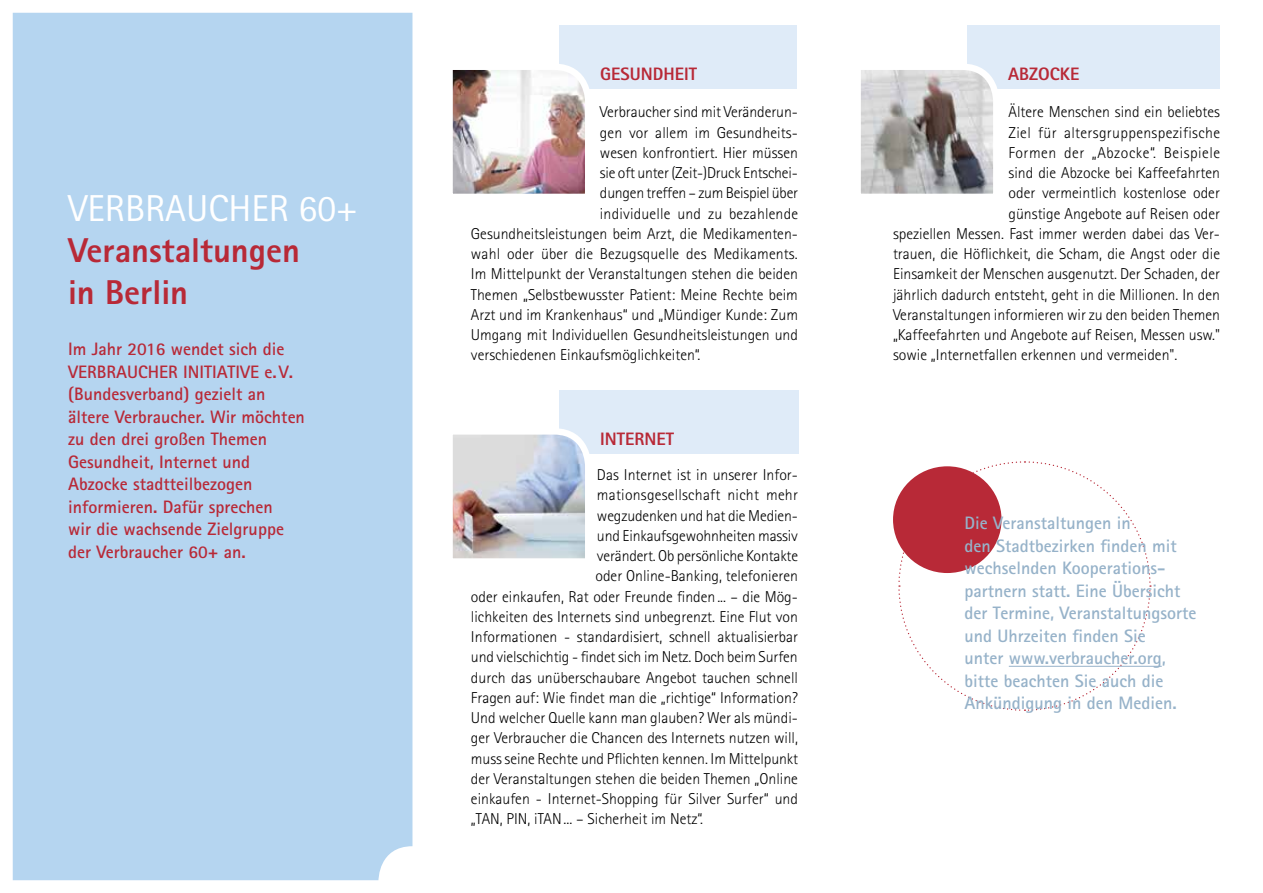
<style>
.page{position:relative;width:1263px;height:893px;background:#fff}
.page>*{position:absolute;margin:0;border:0;box-sizing:border-box;transform-origin:0 0}
.t1{font:37.5px "Rotis Sans Serif";color:#fff}
.t2{font:800 34.5px/41.4px "Rotis Sans Serif";color:#b82937}
.t3{font:700 18px/22.5px "Rotis Sans Serif";color:#b82937}
.t4{font:700 18px/22.5px "Rotis Sans Serif";color:#96b2c9}
.t5{font:800 18px "Rotis Sans Serif";color:#b82937}
.t6{font:300 15.75px "Rotis Sans Serif";color:#000}
.t7{font:300 15.75px "Rotis Sans Serif";letter-spacing:.02em;color:#000}
.t8{font:300 15.75px "Rotis Sans Serif";letter-spacing:.035em;color:#000}
</style>
<div class="page">
<div style="left:13px;top:13px;width:399px;height:867px;background:#b5d5f0"></div>
<svg style="left:898px;top:461px;width:253px;height:250px"></svg>
<hr style="left:1009px;top:666px;width:153px;height:1px;background:#96b2c9">
<div style="left:559px;top:390px;width:239px;height:64px;background:#dfebf8"></div>
<img style="left:452px;top:428px;width:137px;height:131px">
<div style="left:559px;top:26px;width:238px;height:63px;background:#dfebf8"></div>
<img style="left:452px;top:64px;width:137px;height:130px">
<div style="left:967px;top:26px;width:253px;height:63px;background:#dfebf8"></div>
<svg style="left:861px;top:64px;width:136px;height:130px;background:#b3b1b1"></svg>
<h1 class="t1" style="left:68px;top:186px;width:291px">VERBRAUCHER 60+</h1>
<h2 class="t2" style="left:68px;top:230px;width:233px">Veranstaltungen in Berlin</h2>
<p class="t3" style="left:68px;top:338px;width:238px">Im Jahr 2016 wendet sich die<br>VERBRAUCHER INITIATIVE e.V. (Bundesverband) gezielt an ältere Verbraucher. Wir möchten zu den drei großen Themen<br>Gesundheit, Internet und<br>Abzocke stadtteilbezogen informieren. Dafür sprechen<br>wir die wachsende Zielgruppe der Verbraucher 60+ an.</p>
<p class="t5" style="left:600px;top:63px;width:91px">Gesundheit</p>
<p class="t5" style="left:1008px;top:63px;width:73px">Abzocke</p>
<p class="t6" style="left:600px;top:103px;width:200px">Verbraucher sind mit Veränderun-</p>
<p class="t6" style="left:600px;top:123px;width:199px">gen vor allem im Gesundheits-</p>
<p class="t6" style="left:600px;top:143px;width:199px">wesen konfrontiert. Hier müssen</p>
<p class="t6" style="left:600px;top:164px;width:199px">sie oft unter (Zeit-)Druck Entschei-</p>
<p class="t6" style="left:600px;top:184px;width:200px">dungen treffen – zum Beispiel über</p>
<p class="t6" style="left:600px;top:204px;width:200px">individuelle und zu bezahlende</p>
<p class="t6" style="left:471px;top:224px;width:329px">Gesundheitsleistungen beim Arzt, die Medikamenten-</p>
<p class="t6" style="left:471px;top:245px;width:328px">wahl oder über die Bezugsquelle des Medikaments.</p>
<p class="t6" style="left:471px;top:265px;width:329px">Im Mittelpunkt der Veranstaltungen stehen die beiden</p>
<p class="t6" style="left:471px;top:285px;width:328px">Themen „Selbstbewusster Patient: Meine Rechte beim</p>
<p class="t6" style="left:471px;top:305px;width:329px">Arzt und im Krankenhaus“ und „Mündiger Kunde: Zum</p>
<p class="t6" style="left:471px;top:326px;width:328px">Umgang mit Individuellen Gesundheitsleistungen und</p>
<p class="t6" style="left:471px;top:346px;width:231px">verschiedenen Einkaufsmöglichkeiten“.</p>
<p class="t5" style="left:600px;top:427px;width:74px">Internet</p>
<p class="t6" style="left:597px;top:466px;width:203px">Das Internet ist in unserer Infor-</p>
<p class="t6" style="left:597px;top:486px;width:203px">mationsgesellschaft nicht mehr</p>
<p class="t6" style="left:597px;top:506px;width:202px">wegzudenken und hat die Medien-</p>
<p class="t6" style="left:597px;top:526px;width:203px">und Einkaufsgewohnheiten massiv</p>
<p class="t6" style="left:597px;top:547px;width:203px">verändert. Ob persönliche Kontakte</p>
<p class="t6" style="left:595px;top:567px;width:204px">oder Online-Banking, telefonieren</p>
<p class="t6" style="left:471px;top:587px;width:329px">oder einkaufen, Rat oder Freunde finden... – die Mög-</p>
<p class="t6" style="left:471px;top:607px;width:329px">lichkeiten des Internets sind unbegrenzt. Eine Flut von</p>
<p class="t6" style="left:471px;top:628px;width:329px">Informationen - standardisiert, schnell aktualisierbar</p>
<p class="t6" style="left:471px;top:648px;width:328px">und vielschichtig - findet sich im Netz. Doch beim Surfen</p>
<p class="t6" style="left:471px;top:668px;width:329px">durch das unüberschaubare Angebot tauchen schnell</p>
<p class="t6" style="left:471px;top:688px;width:329px">Fragen auf: Wie findet man die „richtige“ Information?</p>
<p class="t6" style="left:471px;top:709px;width:328px">Und welcher Quelle kann man glauben? Wer als mündi-</p>
<p class="t6" style="left:471px;top:729px;width:329px">ger Verbraucher die Chancen des Internets nutzen will,</p>
<p class="t6" style="left:471px;top:749px;width:329px">muss seine Rechte und Pflichten kennen. Im Mittelpunkt</p>
<p class="t6" style="left:471px;top:769px;width:328px">der Veranstaltungen stehen die beiden Themen „Online</p>
<p class="t6" style="left:471px;top:790px;width:328px">einkaufen - Internet-Shopping für Silver Surfer“ und</p>
<p class="t6" style="left:471px;top:810px;width:234px">„TAN, PIN, iTAN... – Sicherheit im Netz“.</p>
<p class="t6" style="left:1008px;top:103px;width:213px">Ältere Menschen sind ein beliebtes</p>
<p class="t7" style="left:1008px;top:123px;width:213px">Ziel für altersgruppenspezifische</p>
<p class="t8" style="left:1008px;top:143px;width:213px">Formen der „Abzocke“. Beispiele</p>
<p class="t6" style="left:1008px;top:164px;width:213px">sind die Abzocke bei Kaffeefahrten</p>
<p class="t6" style="left:1008px;top:184px;width:213px">oder vermeintlich kostenlose oder</p>
<p class="t6" style="left:1008px;top:204px;width:213px">günstige Angebote auf Reisen oder</p>
<p class="t6" style="left:893px;top:224px;width:329px">speziellen Messen. Fast immer werden dabei das Ver-</p>
<p class="t6" style="left:893px;top:245px;width:329px">trauen, die Höflichkeit, die Scham, die Angst oder die</p>
<p class="t6" style="left:893px;top:265px;width:329px">Einsamkeit der Menschen ausgenutzt. Der Schaden, der</p>
<p class="t6" style="left:893px;top:285px;width:329px">jährlich dadurch entsteht, geht in die Millionen. In den</p>
<p class="t6" style="left:893px;top:305px;width:329px">Veranstaltungen informieren wir zu den beiden Themen</p>
<p class="t6" style="left:893px;top:326px;width:328px">„Kaffeefahrten und Angebote auf Reisen, Messen usw."</p>
<p class="t6" style="left:893px;top:346px;width:286px">sowie „Internetfallen erkennen und vermeiden".</p>
<p class="t4" style="left:964px;top:512px;width:233px">Die Veranstaltungen in<br>den Stadtbezirken finden mit wechselnden Kooperations&shy;partnern statt. Eine Übersicht der Termine, Veranstaltungsorte und Uhrzeiten finden Sie<br>unter www.verbraucher.org, bitte beachten Sie auch die<br>Ankündigung in den Medien.</p>
</div>
